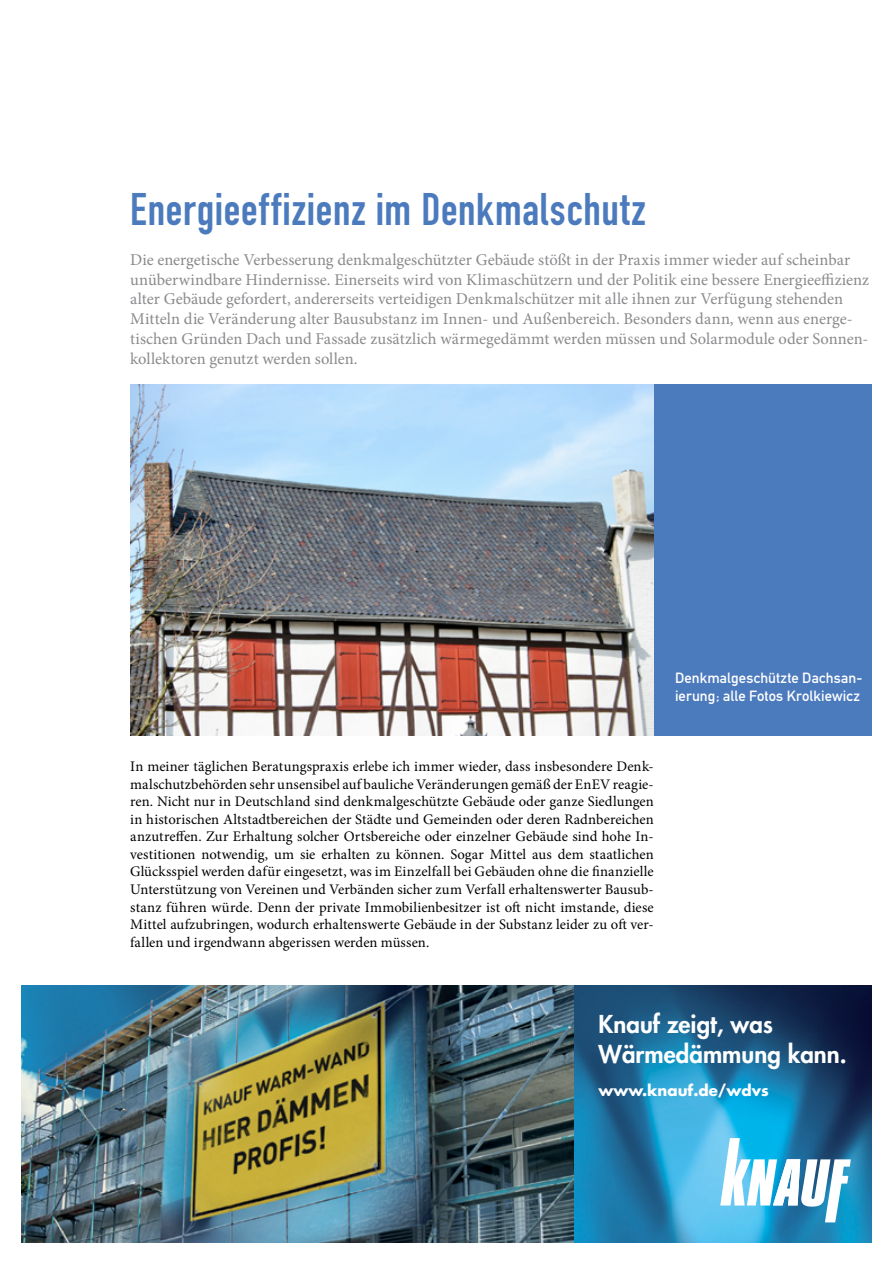
<style>
.page{position:relative;width:893px;height:1263px;background:#fff}
.page>*{position:absolute;margin:0;border:0;box-sizing:border-box;transform-origin:0 0}
.Überschrift_Groß{font:45px "DIN Engschrift";letter-spacing:.015em;color:#4b7abd}
.t1{font:800 24px/29.2px "Futura";color:#fff}
.Anlesetext{font:16.5px/19.8px "Minion Pro";color:#8b898c}
.t2{font:700 15px "Futura";color:#fff}
.Fließtext_erste_Zeil{font:14.7px/17.5px "Minion Pro";color:#000;text-align:justify}
.Bildunterschrift{font:14.7px/17.5px "DIN Mittelschrift";letter-spacing:.01em;color:#fff}
</style>
<div class="page">
<div style="left:654px;top:385px;width:218px;height:351px;background:#4b7abd"></div>
<img style="left:130px;top:385px;width:524px;height:351px">
<img style="left:573px;top:986px;width:299px;height:256px">
<img style="left:21px;top:986px;width:552px;height:256px">
<svg style="left:720px;top:1138px;width:131px;height:84px"></svg>
<p class="Überschrift_Groß" style="left:130px;top:183px;width:517px">Energieeffizienz im Denkmalschutz</p>
<p class="Anlesetext" style="left:130px;top:250px;width:740px">Die energetische Verbesserung denkmalgeschützter Gebäude stößt in der Praxis immer wieder auf scheinbar unüberwindbare Hindernisse. Einerseits wird von Klimaschützern und der Politik eine bessere Energieeffizienz alter Gebäude gefordert, andererseits verteidigen Denkmalschützer mit alle ihnen zur Verfügung stehenden Mitteln die Veränderung alter Bausubstanz im Innen- und Außenbereich. Besonders dann, wenn aus energe&shy;tischen Gründen Dach und Fassade zusätzlich wärmegedämmt werden müssen und Solarmodule oder Sonnen&shy;kollektoren genutzt werden sollen.</p>
<p class="Bildunterschrift" style="left:675px;top:669px;width:189px">Denkmalgeschützte Dachsan&shy;ierung; alle Fotos Krolkiewicz</p>
<p class="Fließtext_erste_Zeil" style="left:130px;top:758px;width:525px">In meiner täglichen Beratungspraxis erlebe ich immer wieder, dass insbesondere Denk&shy;malschutzbehörden sehr unsensibel auf bauliche Veränderungen gemäß der EnEV reagie&shy;ren. Nicht nur in Deutschland sind denkmalgeschützte Gebäude oder ganze Siedlungen in historischen Altstadtbereichen der Städte und Gemeinden oder deren Radnbereichen anzutreffen. Zur Erhaltung solcher Ortsbereiche oder einzelner Gebäude sind hohe In&shy;vestitionen notwendig, um sie erhalten zu können. Sogar Mittel aus dem staatlichen Glücksspiel werden dafür eingesetzt, was im Einzelfall bei Gebäuden ohne die finanzielle Unterstützung von Vereinen und Verbänden sicher zum Verfall erhaltenswerter Bausub&shy;stanz führen würde. Denn der private Immobilienbesitzer ist oft nicht imstande, diese Mittel aufzubringen, wodurch erhaltenswerte Gebäude in der Substanz leider zu oft ver&shy;fallen und irgendwann abgerissen werden müssen.</p>
<p class="t1" style="left:599px;top:1009px;width:250px">Knauf zeigt, was<br>Wärmedämmung kann.</p>
<p class="t2" style="left:599px;top:1079px;width:172px">www.knauf.de/wdvs</p>
</div>
